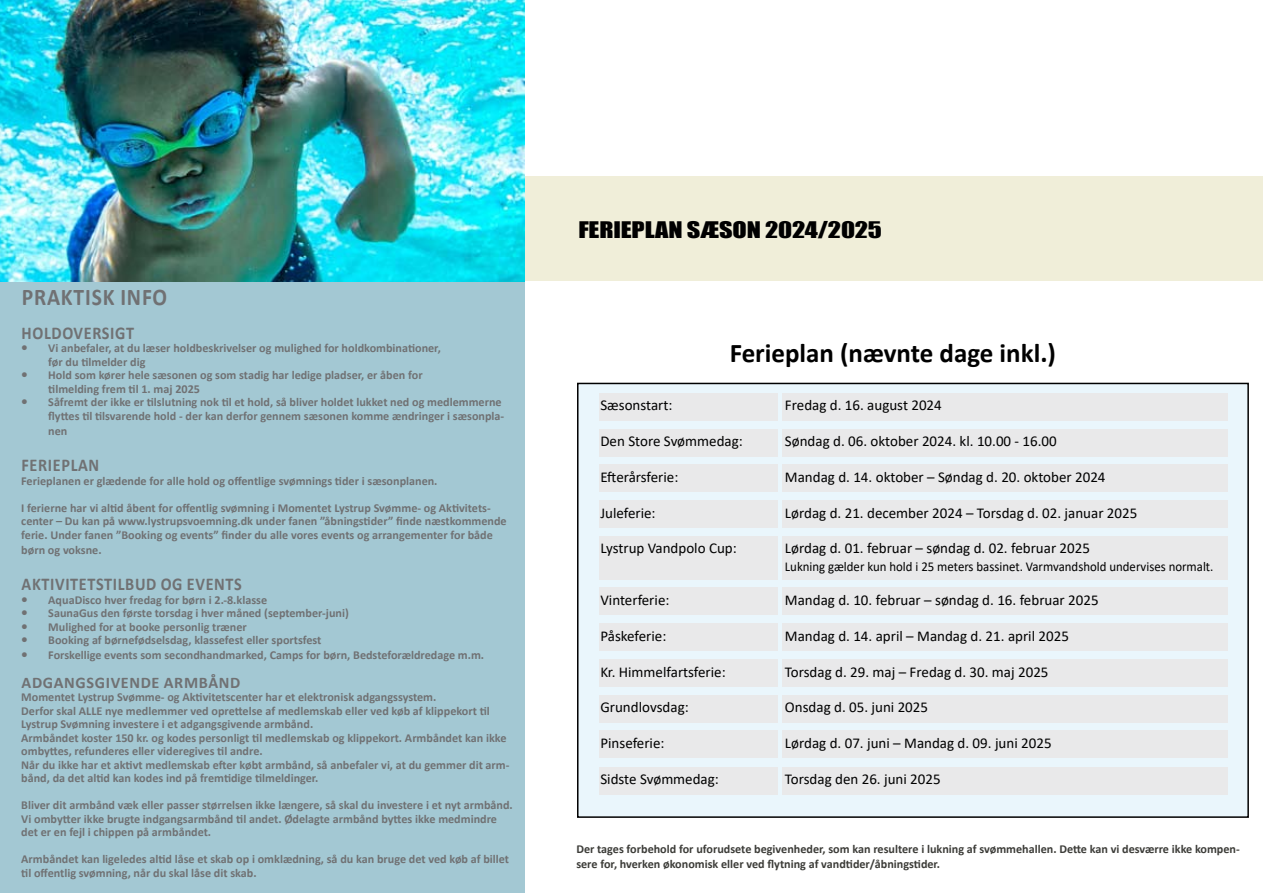
<style>
.page{position:relative;width:1263px;height:893px;background:#fff}
.page>*{position:absolute;margin:0;border:0;box-sizing:border-box;transform-origin:0 0}
.t1{font:700 27px "Calibri";color:#000}
.t2{font:700 24px "Calibri";letter-spacing:.04em;color:#707173;scale:.9 1}
.t3{font:21px "Impact";letter-spacing:-.005em;color:#000;scale:1.25 1}
.t4{font:700 18px "Calibri";letter-spacing:.04em;color:#707173;scale:.9 1}
.t5{font:700 16.2px "Calibri";letter-spacing:.04em;color:#707173}
.t6{font:15px "Calibri";color:#000}
.t7{font:13.5px "Calibri";color:#000;scale:.95 1}
.t8{font:700 13.5px/13.5px "Calibri";color:#707173;text-align:justify}
.t9{font:700 12.15px/13.5px "Calibri";color:#707173}
.t10{font:700 12.15px/15px "Calibri";color:#3c3c38}
</style>
<div class="page">
<div style="left:0;top:0;width:524px;height:893px;background:#a3c8d3"></div>
<div style="left:578px;top:383px;width:670px;height:434px;background:#eaf6fc"></div>
<div style="left:577px;top:383px;width:672px;height:435px;border:2px solid #000"></div>
<div style="left:599px;top:393px;width:179px;height:27px;background:#e9e9ea"></div>
<div style="left:599px;top:429px;width:179px;height:27px;background:#e9e9ea"></div>
<div style="left:599px;top:465px;width:179px;height:27px;background:#e9e9ea"></div>
<div style="left:599px;top:500px;width:179px;height:28px;background:#e9e9ea"></div>
<div style="left:599px;top:536px;width:179px;height:44px;background:#e9e9ea"></div>
<div style="left:599px;top:588px;width:179px;height:27px;background:#e9e9ea"></div>
<div style="left:599px;top:623px;width:179px;height:28px;background:#e9e9ea"></div>
<div style="left:599px;top:659px;width:179px;height:27px;background:#e9e9ea"></div>
<div style="left:599px;top:695px;width:179px;height:27px;background:#e9e9ea"></div>
<div style="left:599px;top:731px;width:179px;height:27px;background:#e9e9ea"></div>
<div style="left:782px;top:393px;width:445px;height:27px;background:#e9e9ea"></div>
<div style="left:782px;top:429px;width:445px;height:27px;background:#e9e9ea"></div>
<div style="left:782px;top:465px;width:445px;height:27px;background:#e9e9ea"></div>
<div style="left:782px;top:500px;width:445px;height:28px;background:#e9e9ea"></div>
<div style="left:782px;top:536px;width:445px;height:44px;background:#e9e9ea"></div>
<div style="left:782px;top:588px;width:445px;height:27px;background:#e9e9ea"></div>
<div style="left:782px;top:623px;width:445px;height:28px;background:#e9e9ea"></div>
<div style="left:782px;top:659px;width:445px;height:27px;background:#e9e9ea"></div>
<div style="left:782px;top:695px;width:445px;height:27px;background:#e9e9ea"></div>
<div style="left:782px;top:731px;width:445px;height:27px;background:#e9e9ea"></div>
<div style="left:599px;top:767px;width:179px;height:27px;background:#e9e9ea"></div>
<div style="left:782px;top:767px;width:445px;height:27px;background:#e9e9ea"></div>
<div style="left:0;top:176px;width:1263px;height:105px;background:#f0eed9"></div>
<img style="left:0;top:0;width:524px;height:281px">
<h2 class="t2" style="left:22px;top:280px;width:163px">praktisk info</h2>
<h3 class="t4" style="left:22px;top:320px;width:127px">Holdoversigt</h3>
<p class="t9" style="left:48px;top:341px;width:458px">Vi anbefaler, at du læser holdbeskrivelser og mulighed for holdkombinationer,<br>før du tilmelder dig<br>Hold som kører hele sæsonen og som stadig har ledige pladser, er åben for<br>tilmelding frem til 1. maj 2025<br>Såfremt der ikke er tilslutning nok til et hold, så bliver holdet lukket ned og medlemmerne flyttes til tilsvarende hold - der kan derfor gennem sæsonen komme ændringer i sæsonpla-</p>
<p class="t9" style="left:48px;top:424px;width:21px">nen</p>
<h3 class="t4" style="left:22px;top:453px;width:88px">Ferieplan</h3>
<p class="t9" style="left:21px;top:474px;width:418px">Ferieplanen er glædende for alle hold og offentlige svømnings tider i sæsonplanen.</p>
<p class="t9" style="left:21px;top:501px;width:487px">I ferierne har vi altid åbent for offentlig svømning i Momentet Lystrup Svømme- og Aktivitets&shy;center – Du kan på www.lystrupsvoemning.dk under fanen ”åbningstider” finde næstkommende ferie. Under fanen ”Booking og events” finder du alle vores events og arrangementer for både</p>
<p class="t9" style="left:21px;top:543px;width:82px">børn og voksne.</p>
<h3 class="t4" style="left:22px;top:572px;width:112px">aktivitetstilbud</h3>
<h3 class="t4" style="left:161px;top:572px;width:90px">og events</h3>
<p class="t9" style="left:48px;top:593px;width:302px">AquaDisco hver fredag for børn i 2.-8.klasse<br>SaunaGus den første torsdag i hver måned (september-juni)<br>M ulighed for at booke personlig træner<br>Booking af børnefødselsdag, klassefest eller sportsfest</p>
<p class="t9" style="left:48px;top:648px;width:437px">Forskellige events som secondhandmarked, Camps for børn, Bedsteforældredage m.m.</p>
<h3 class="t5" style="left:22px;top:671px;width:220px">Adgangsgivende armbånd</h3>
<p class="t9" style="left:21px;top:690px;width:490px">Momentet Lystrup Svømme- og Aktivitetscenter har et elektronisk adgangssystem.<br>Derfor skal ALLE nye medlemmer ved oprettelse af medlemskab eller ved køb af klippekort til Lystrup Svømning investere i et adgangsgivende armbånd.<br>Armbåndet koster 150 kr. og kodes personligt til medlemskab og klippekort. Armbåndet kan ikke ombyttes, refunderes eller videregives til andre.<br>Når du ikke har et aktivt medlemskab efter købt armbånd, så anbefaler vi, at du gemmer dit arm&shy;bånd, da det altid kan kodes ind på fremtidige tilmeldinger.</p>
<p class="t9" style="left:21px;top:798px;width:493px">Bliver dit armbånd væk eller passer størrelsen ikke længere, så skal du investere i et nyt armbånd.<br>Vi ombytter ikke brugte indgangsarmbånd til andet. Ødelagte armbånd byttes ikke medmindre det er en fejl i chippen på armbåndet.</p>
<p class="t9" style="left:21px;top:852px;width:489px">Armbåndet kan ligeledes altid låse et skab op i omklædning, så du kan bruge det ved køb af billet til offentlig svømning, når du skal låse dit skab.</p>
<p class="t8" style="left:21px;top:334px;width:8px;line-height:27px">• • •</p>
<p class="t8" style="left:21px;top:592px;width:8px">• • • •</p>
<p class="t8" style="left:21px;top:648px;width:8px">•</p>
<h3 class="t3" style="left:578px;top:213px;width:244px">FERIEPLAN SÆSON 2024/2025</h3>
<h1 class="t1" style="left:730px;top:334px;width:328px">Ferieplan (nævnte dage inkl.)</h1>
<p class="t6" style="left:600px;top:395px;width:74px">Sæsonstart:</p>
<p class="t6" style="left:785px;top:395px;width:158px">Fredag d. 16. august 2024</p>
<p class="t6" style="left:600px;top:431px;width:144px">Den Store Svømmedag:</p>
<p class="t6" style="left:785px;top:431px;width:273px">Søndag d. 06. oktober 2024. kl. 10.00 - 16.00</p>
<p class="t6" style="left:600px;top:466px;width:80px">Efterårsferie:</p>
<p class="t6" style="left:785px;top:466px;width:322px">Mandag d. 14. oktober – Søndag d. 20. oktober 2024</p>
<p class="t6" style="left:600px;top:502px;width:57px">Juleferie:</p>
<p class="t6" style="left:785px;top:502px;width:354px">Lørdag d. 21. december 2024 – Torsdag d. 02. januar 2025</p>
<p class="t6" style="left:600px;top:538px;width:138px">Lystrup Vandpolo Cup:</p>
<p class="t6" style="left:785px;top:538px;width:307px">Lørdag d. 01. februar – søndag d. 02. februar 2025</p>
<p class="t7" style="left:785px;top:557px;width:453px">Lukning gælder kun hold i 25 meters bassinet. Varmvandshold undervises normalt.</p>
<p class="t6" style="left:600px;top:590px;width:71px">Vinterferie:</p>
<p class="t6" style="left:785px;top:590px;width:315px">Mandag d. 10. februar – søndag d. 16. februar 2025</p>
<p class="t6" style="left:600px;top:625px;width:67px">Påskeferie:</p>
<p class="t6" style="left:785px;top:625px;width:286px">Mandag d. 14. april – Mandag d. 21. april 2025</p>
<p class="t6" style="left:600px;top:661px;width:127px">Kr. Himmelfartsferie:</p>
<p class="t6" style="left:785px;top:661px;width:265px">Torsdag d. 29. maj – Fredag d. 30. maj 2025</p>
<p class="t6" style="left:600px;top:697px;width:90px">Grundlovsdag:</p>
<p class="t6" style="left:785px;top:697px;width:145px">Onsdag d. 05. juni 2025</p>
<p class="t6" style="left:600px;top:732px;width:66px">Pinseferie:</p>
<p class="t6" style="left:785px;top:732px;width:268px">Lørdag d. 07. juni – Mandag d. 09. juni 2025</p>
<p class="t6" style="left:600px;top:768px;width:120px">Sidste Svømmedag:</p>
<p class="t6" style="left:785px;top:768px;width:157px">Torsdag den 26. juni 2025</p>
<p class="t10" style="left:576px;top:841px;width:665px">Der tages forbehold for uforudsete begivenheder, som kan resultere i lukning af svømmehallen. Dette kan vi desværre ikke kompen&shy;sere for, hverken økonomisk eller ved flytning af vandtider/åbningstider.</p>
</div>
